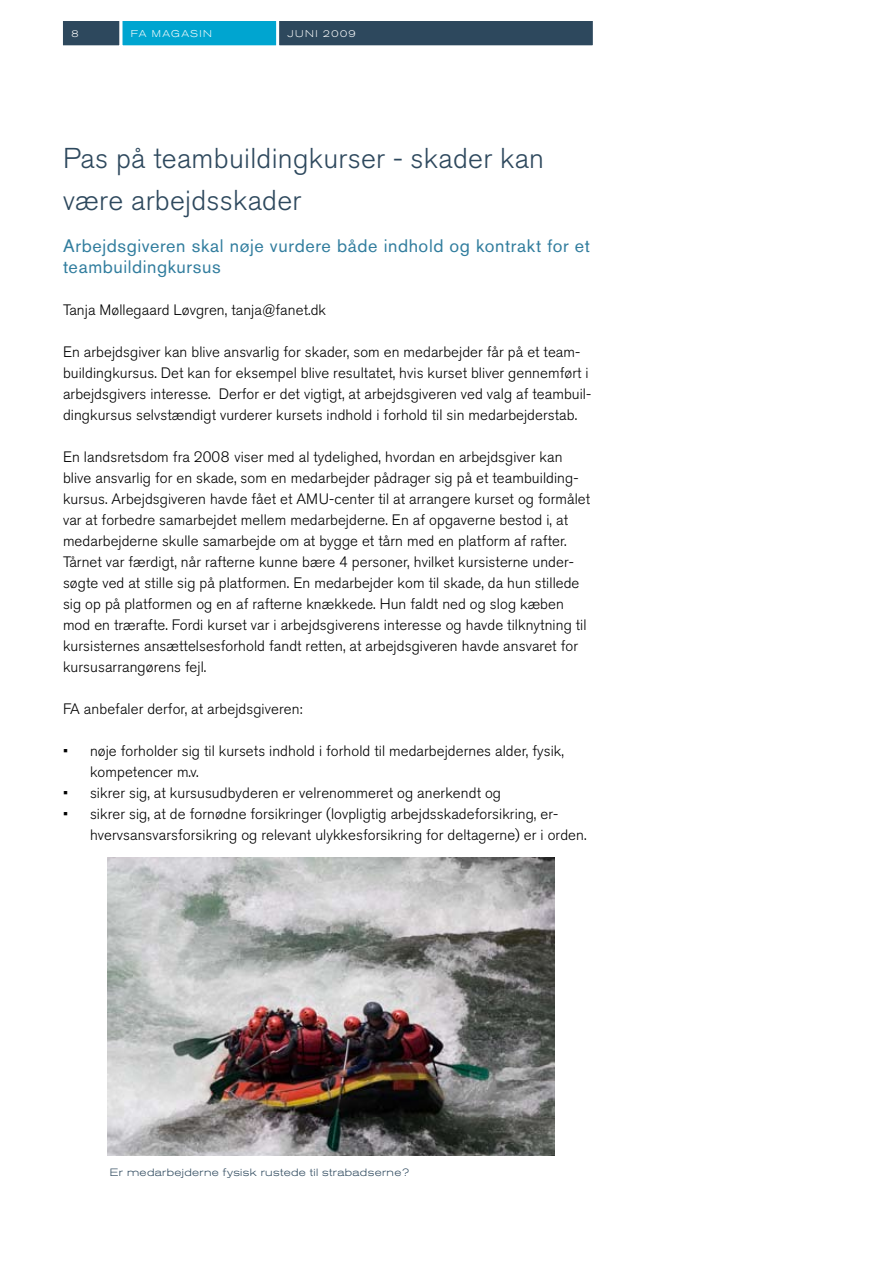
<style>
.page{position:relative;width:893px;height:1263px;background:#fff}
.page>*{position:absolute;margin:0;border:0;box-sizing:border-box;transform-origin:0 0}
.t1{font:300 28.5px/42px "Akzidenz Grotesk Std";letter-spacing:.01em;color:#2d485d}
.t2{font:18px/21px "Akzidenz Grotesk Std";letter-spacing:.035em;color:#317d9e}
.t3{font:300 15px/21px "Akzidenz Grotesk Std";letter-spacing:.005em;color:#000}
.t4{font:300 expanded 10.5px "Akzidenz Grotesk Std";letter-spacing:.035em;color:#2d485d}
.t5{font:300 expanded 9.75px "Akzidenz Grotesk Std";letter-spacing:.145em;color:#fff}
</style>
<div class="page">
<div style="left:121px;top:20px;width:157px;height:27px;background:#00a5d0"></div>
<div style="left:119px;top:18px;width:161px;height:30px;border:3px solid #fff"></div>
<div style="left:278px;top:20px;width:316px;height:27px;background:#2d485d"></div>
<div style="left:276px;top:18px;width:320px;height:30px;border:3px solid #fff"></div>
<div style="left:61px;top:20px;width:60px;height:27px;background:#2d485d"></div>
<div style="left:60px;top:18px;width:62px;height:30px;border:3px solid #fff"></div>
<img style="left:108px;top:857px;width:446px;height:298px">
<p class="t5" style="left:71px;top:28px;width:9px">8</p>
<p class="t5" style="left:131px;top:28px;width:81px">FA MAGASIN</p>
<p class="t5" style="left:288px;top:28px;width:69px">ju ni 2009</p>
<h1 class="t1" style="left:63px;top:138px;width:483px">Pas på teambuildingkurser - skader kan være arbejdsskader</h1>
<p class="t2" style="left:63px;top:235px;width:528px">Arbejdsgiveren skal nøje vurdere både indhold og kontrakt for et teambuildingkursus</p>
<p class="t3" style="left:63px;top:300px;width:265px">Tanja Møllegaard Løvgren, tanja@fanet.dk</p>
<p class="t3" style="left:63px;top:342px;width:530px">En arbejdsgiver kan blive ansvarlig for skader, som en medarbejder får på et team&shy;buildingkursus. Det kan for eksempel blive resultatet, hvis kurset bliver gennemført i arbejdsgivers interesse. Derfor er det vigtigt, at arbejdsgiveren ved valg af teambuil&shy;dingkursus selvstændigt vurderer kursets indhold i forhold til sin medarbejderstab.</p>
<p class="t3" style="left:63px;top:447px;width:529px">En landsretsdom fra 2008 viser med al tydelighed, hvordan en arbejdsgiver kan blive ansvarlig for en skade, som en medarbejder pådrager sig på et teambuilding&shy;kursus. Arbejdsgiveren havde fået et AMU-center til at arrangere kurset og formålet var at forbedre samarbejdet mellem medarbejderne. En af opgaverne bestod i, at medarbejderne skulle samarbejde om at bygge et tårn med en platform af rafter.<br>Tårnet var færdigt, når rafterne kunne bære 4 personer, hvilket kursisterne under&shy;søgte ved at stille sig på platformen. En medarbejder kom til skade, da hun stillede sig op på platformen og en af rafterne knækkede. Hun faldt ned og slog kæben mod en trærafte. Fordi kurset var i arbejdsgiverens interesse og havde tilknytning til kursisternes ansættelsesforhold fandt retten, at arbejdsgiveren havde ansvaret for kursusarrangørens fejl.</p>
<p class="t3" style="left:63px;top:699px;width:241px">FA anbefaler derfor, at arbejdsgiveren:</p>
<p class="t3" style="left:90px;top:741px;width:475px;text-indent:-27px">• nøje forholder sig til kursets indhold i forhold til medarbejdernes alder, fysik, kompetencer m.v.</p>
<p class="t3" style="left:63px;top:783px;width:440px">• sikrer sig, at kursusudbyderen er velrenommeret og anerkendt og</p>
<p class="t3" style="left:90px;top:804px;width:498px;text-indent:-27px">• sikrer sig, at de fornødne forsikringer (lovpligtig arbejdsskadeforsikring, er&shy;hvervsansvarsforsikring og relevant ulykkesforsikring for deltagerne) er i orden.</p>
<p class="t4" style="left:110px;top:1166px;width:301px">Er medarbejderne fysisk rustede til strabadserne?</p>
</div>
